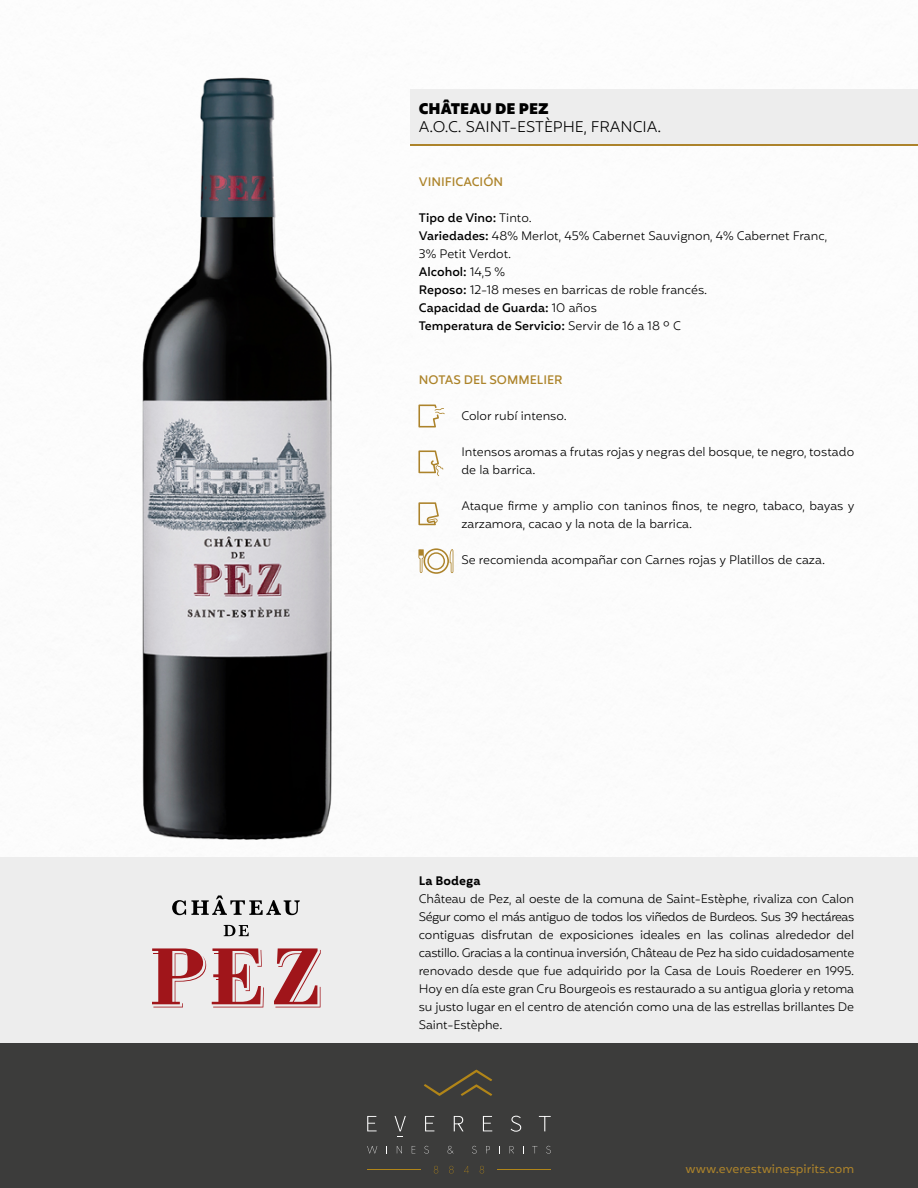
<style>
.page{position:relative;width:918px;height:1188px;background:#fff}
.page>*{position:absolute;margin:0;border:0;box-sizing:border-box;transform-origin:0 0}
.t1{font:300 15px "Mohr";color:#000}
.t2{font:900 15px "Mohr";color:#000}
.t3{font:300 12px/18px "Mohr";color:#000}
.t4{font:500 12px "Mohr";color:#ac8329}
.t5{font:12px "Mohr";color:#ac832b}
.t6{font:600 12px "Mohr";color:#000}
.s1{font-weight:500}
</style>
<div class="page">
<div style="left:0;top:857px;width:918px;height:187px;background:#ededed"></div>
<div style="left:410px;top:89px;width:508px;height:55px;background:#ededed"></div>
<hr style="left:410px;top:144px;width:508px;height:2px;background:#ac832b">
<div style="left:0;top:1044px;width:918px;height:144px;background:#3c3c3b"></div>
<svg style="left:367px;top:1146px;width:10px;height:7px"></svg>
<svg style="left:397px;top:1146px;width:5px;height:7px"></svg>
<svg style="left:424px;top:1146px;width:5px;height:8px"></svg>
<svg style="left:448px;top:1146px;width:6px;height:8px"></svg>
<svg style="left:472px;top:1146px;width:5px;height:8px"></svg>
<svg style="left:486px;top:1146px;width:4px;height:7px"></svg>
<svg style="left:510px;top:1146px;width:4px;height:7px"></svg>
<svg style="left:546px;top:1146px;width:5px;height:8px"></svg>
<svg style="left:434px;top:1166px;width:4px;height:8px"></svg>
<svg style="left:449px;top:1166px;width:5px;height:8px"></svg>
<svg style="left:464px;top:1166px;width:5px;height:7px"></svg>
<svg style="left:480px;top:1166px;width:4px;height:8px"></svg>
<hr style="left:367px;top:1169px;width:54px;height:1px;background:#b18518">
<hr style="left:497px;top:1169px;width:54px;height:1px;background:#b18518">
<svg style="left:367px;top:1116px;width:10px;height:15px"></svg>
<svg style="left:395px;top:1116px;width:11px;height:15px"></svg>
<svg style="left:425px;top:1116px;width:9px;height:15px"></svg>
<svg style="left:454px;top:1116px;width:10px;height:15px"></svg>
<svg style="left:483px;top:1116px;width:9px;height:15px"></svg>
<svg style="left:511px;top:1116px;width:10px;height:16px"></svg>
<svg style="left:539px;top:1116px;width:12px;height:15px"></svg>
<svg style="left:424px;top:1070px;width:68px;height:26px"></svg>
<svg style="left:172px;top:895px;width:128px;height:20px"></svg>
<svg style="left:212px;top:948px;width:52px;height:59px"></svg>
<svg style="left:152px;top:948px;width:54px;height:59px"></svg>
<svg style="left:274px;top:948px;width:47px;height:59px"></svg>
<svg style="left:224px;top:925px;width:25px;height:11px"></svg>
<svg style="left:418px;top:405px;width:27px;height:22px"></svg>
<svg style="left:418px;top:450px;width:25px;height:26px"></svg>
<svg style="left:418px;top:502px;width:21px;height:23px"></svg>
<svg style="left:418px;top:548px;width:35px;height:26px"></svg>
<img style="left:142px;top:77px;width:190px;height:763px">
<p class="t2" style="left:419px;top:100px;width:131px">CHÂTEAU DE PEZ</p>
<p class="t1" style="left:419px;top:116px;width:244px">A.O.C. SAINT-ESTÈPHE, FRANCIA.</p>
<p class="t4" style="left:419px;top:174px;width:86px">VINIFICACIÓN</p>
<p class="t3" style="left:419px;top:210px;width:410px"><span class="s1">Tipo de Vino:</span> Tinto.<br><span class="s1">Variedades:</span> 48% Merlot, 45% Cabernet Sauvignon, 4% Cabernet Franc, 3% Petit Verdot.<br><span class="s1">Alcohol:</span> 14,5 %<br><span class="s1">Reposo:</span> 12-18 meses en barricas de roble francés.<br><span class="s1">Capacidad de Guarda:</span> 10 años<br><span class="s1">Temperatura de Servicio:</span> Servir de 16 a 18 º C</p>
<p class="t4" style="left:419px;top:372px;width:145px">NOTAS DEL SOMMELIER</p>
<p class="t3" style="left:461px;top:408px;width:107px">Color rubí intenso.</p>
<p class="t3" style="left:461px;top:444px;width:394px">Intensos aromas a frutas rojas y negras del bosque, te negro, tostado de la barrica.</p>
<p class="t3" style="left:461px;top:498px;width:395px">Ataque firme y amplio con taninos finos, te negro, tabaco, bayas y zarzamora, cacao y la nota de la barrica.</p>
<p class="t3" style="left:461px;top:552px;width:365px">Se recomienda acompañar con Carnes rojas y Platillos de caza.</p>
<p class="t6" style="left:419px;top:874px;width:63px">La Bodega</p>
<p class="t3" style="left:419px;top:891px;width:437px;text-align:justify">Château de Pez, al oeste de la comuna de Saint-Estèphe, rivaliza con Calon Ségur como el más antiguo de todos los viñedos de Burdeos. Sus 39 hectáreas contiguas disfrutan de exposiciones ideales en las colinas alrededor del castillo. Gracias a la continua inversión, Château de Pez ha sido cuidadosamente renovado desde que fue adquirido por la Casa de Louis Roederer en 1995.<br>Hoy en día este gran Cru Bourgeois es restaurado a su antigua gloria y retoma su justo lugar en el centro de atención como una de las estrellas brillantes De Saint-Estèphe.</p>
<p class="t5" style="left:686px;top:1162px;width:170px">www.everestwinespirits.com</p>
</div>
